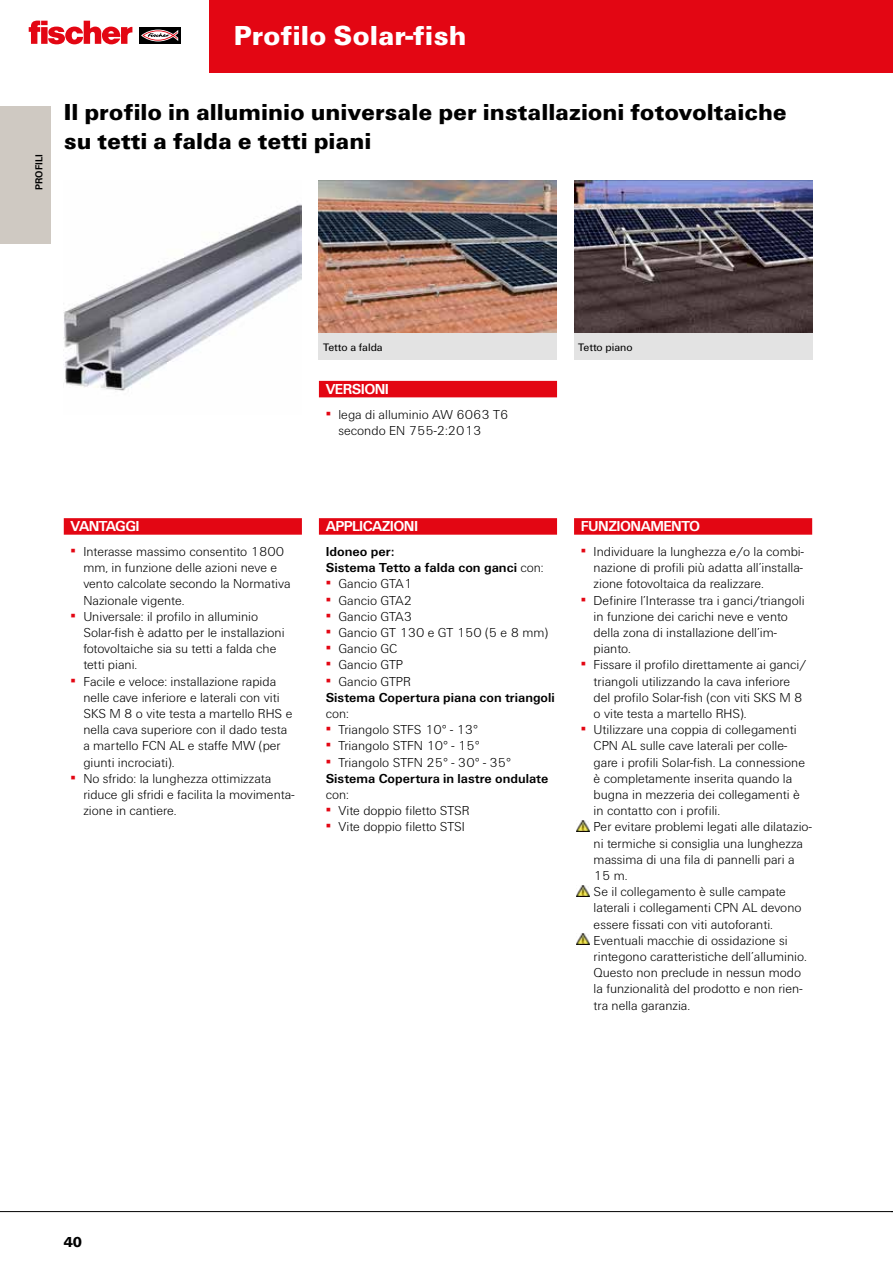
<style>
.page{position:relative;width:893px;height:1263px;background:#fff}
.page>*{position:absolute;margin:0;border:0;box-sizing:border-box;transform-origin:0 0}
.t1{font:900 28.5px "Fi We";color:#fff}
.t2{font:900 24px/28.8px "Fi We";color:#000}
.t3{font:700 15px "Fi We";letter-spacing:-.04em;color:#fff}
.t4{font:900 15px "Fi We";color:#000}
.t5{font:300 13.5px/16.2px "Fi We";color:#000}
.t6{font:700 13.5px/16.2px "Fi We";color:#000}
.t7{font:11.25px "Fi We";color:#000}
.t8{font:700 10.5px "Fi We";color:#000;scale:.95 1}
.s1{font-weight:400;color:#e30613}
.s2{font-weight:300}
</style>
<div class="page">
<div style="left:0;top:0;width:893px;height:72px;background:#e30613"></div>
<div style="left:0;top:0;width:208px;height:72px;background:#fff"></div>
<div style="left:139px;top:27px;width:42px;height:17px;background:#000"></div>
<svg style="left:141px;top:30px;width:37px;height:11px"></svg>
<svg style="left:29px;top:21px;width:103px;height:23px"></svg>
<hr style="left:0;top:1211px;width:893px;height:1px;background:#000">
<div style="left:0;top:107px;width:51px;height:137px;background:#cfc9c2"></div>
<img style="left:319px;top:180px;width:238px;height:153px">
<img style="left:574px;top:180px;width:238px;height:153px">
<img style="left:64px;top:204px;width:238px;height:187px">
<div style="left:319px;top:333px;width:238px;height:27px;background:#e3e3e3"></div>
<div style="left:574px;top:333px;width:238px;height:27px;background:#e3e3e3"></div>
<div style="left:64px;top:518px;width:238px;height:17px;background:#e30613"></div>
<div style="left:319px;top:518px;width:238px;height:17px;background:#e30613"></div>
<div style="left:574px;top:518px;width:238px;height:17px;background:#e30613"></div>
<svg style="left:577px;top:820px;width:12px;height:11px"></svg>
<svg style="left:577px;top:885px;width:12px;height:11px"></svg>
<svg style="left:577px;top:934px;width:12px;height:11px"></svg>
<div style="left:319px;top:381px;width:238px;height:16px;background:#e30613"></div>
<h1 class="t1" style="left:234px;top:19px;width:234px">Profilo Solar-fish</h1>
<p class="t8" style="left:33px;top:190px;width:39px;rotate:-90deg">PROFILI</p>
<h2 class="t2" style="left:64px;top:98px;width:725px">Il profilo in alluminio universale per installazioni fotovoltaiche su tetti a falda e tetti piani</h2>
<p class="t7" style="left:323px;top:341px;width:61px">Tetto a falda</p>
<p class="t7" style="left:578px;top:341px;width:56px">Tetto piano</p>
<p class="t3" style="left:326px;top:381px;width:65px">VERSIONI</p>
<p class="t5" style="left:338px;top:406px;width:171px;text-indent:-13px"><span class="s1">▪</span> lega di alluminio AW 6063 T6 secondo EN 755-2:2013</p>
<p class="t3" style="left:71px;top:518px;width:71px">VANTAGGI</p>
<p class="t5" style="left:83px;top:544px;width:209px;text-indent:-13px"><span class="s1">▪</span> Interasse massimo consentito 1800 mm, in funzione delle azioni neve e vento calcolate secondo la Normativa<br>Nazionale vigente.</p>
<p class="t5" style="left:83px;top:608px;width:203px;text-indent:-13px"><span class="s1">▪</span> Universale: il profilo in alluminio<br>Solar-fish è adatto per le installazioni fotovoltaiche sia su tetti a falda che tetti piani.</p>
<p class="t5" style="left:83px;top:673px;width:211px;text-indent:-13px"><span class="s1">▪</span> Facile e veloce: installazione rapida nelle cave inferiore e laterali con viti SKS M 8 o vite testa a martello RHS e nella cava superiore con il dado testa a martello FCN AL e staffe MW (per giunti incrociati).</p>
<p class="t5" style="left:83px;top:770px;width:213px;text-indent:-13px"><span class="s1">▪</span> No sfrido: la lunghezza ottimizzata riduce gli sfridi e facilita la movimenta&shy;zione in cantiere.</p>
<p class="t3" style="left:326px;top:518px;width:94px">APPLICAZIONI</p>
<p class="t6" style="left:326px;top:543px;width:219px">Idoneo per:<br>Sistema Tetto a falda con ganci <span class="s2">con:</span></p>
<p class="t5" style="left:326px;top:576px;width:88px"><span class="s1">▪</span> Gancio GTA1</p>
<p class="t5" style="left:326px;top:592px;width:88px"><span class="s1">▪</span> Gancio GTA2</p>
<p class="t5" style="left:326px;top:608px;width:88px"><span class="s1">▪</span> Gancio GTA3</p>
<p class="t5" style="left:326px;top:625px;width:224px"><span class="s1">▪</span> Gancio GT 130 e GT 150 (5 e 8 mm)</p>
<p class="t5" style="left:326px;top:641px;width:73px"><span class="s1">▪</span> Gancio GC</p>
<p class="t5" style="left:326px;top:657px;width:79px"><span class="s1">▪</span> Gancio GTP</p>
<p class="t6" style="left:326px;top:673px;width:231px"><span class="s1">▪</span> <span class="s2">Gancio GTPR<br></span>Sistema Copertura piana con triangoli</p>
<p class="t5" style="left:326px;top:706px;width:25px">con:</p>
<p class="t5" style="left:326px;top:722px;width:154px"><span class="s1">▪</span> Triangolo STFS 10° - 13°</p>
<p class="t5" style="left:326px;top:738px;width:156px"><span class="s1">▪</span> Triangolo STFN 10° - 15°</p>
<p class="t6" style="left:326px;top:754px;width:224px"><span class="s1">▪</span> <span class="s2">Triangolo STFN 25° - 30° - 35°<br></span>Sistema Copertura in lastre ondulate</p>
<p class="t5" style="left:326px;top:787px;width:25px">con:</p>
<p class="t5" style="left:326px;top:803px;width:146px"><span class="s1">▪</span> Vite doppio filetto STSR</p>
<p class="t5" style="left:326px;top:819px;width:141px"><span class="s1">▪</span> Vite doppio filetto STSI</p>
<p class="t3" style="left:581px;top:518px;width:121px">FUNZIONAMENTO</p>
<p class="t5" style="left:594px;top:544px;width:212px;text-align:justify;text-indent:-13px"><span class="s1">▪</span> Individuare la lunghezza e/o la combi&shy;nazione di profili più adatta all’installa&shy;zione fotovoltaica da realizzare.</p>
<p class="t5" style="left:594px;top:592px;width:212px;text-indent:-13px"><span class="s1">▪</span> Definire l’Interasse tra i ganci/triangoli in funzione dei carichi neve e vento della zona di installazione dell’im&shy;pianto.</p>
<p class="t5" style="left:594px;top:657px;width:214px;text-indent:-13px"><span class="s1">▪</span> Fissare il profilo direttamente ai ganci/ triangoli utilizzando la cava inferiore del profilo Solar-fish (con viti SKS M 8 o vite testa a martello RHS).</p>
<p class="t5" style="left:594px;top:722px;width:220px;text-indent:-13px"><span class="s1">▪</span> Utilizzare una coppia di collegamenti CPN AL sulle cave laterali per colle&shy;gare i profili Solar-fish. La connessione è completamente inserita quando la bugna in mezzeria dei collegamenti è in contatto con i profili.<br>Per evitare problemi legati alle dilatazio&shy;ni termiche si consiglia una lunghezza massima di una fila di pannelli pari a 15 m.<br>Se il collegamento è sulle campate laterali i collegamenti CPN AL devono essere fissati con viti autoforanti.<br>Eventuali macchie di ossidazione si rintegono caratteristiche dell’alluminio.<br>Questo non preclude in nessun modo la funzionalità del prodotto e non rien&shy;tra nella garanzia.</p>
<p class="t4" style="left:64px;top:1234px;width:20px">40</p>
</div>
